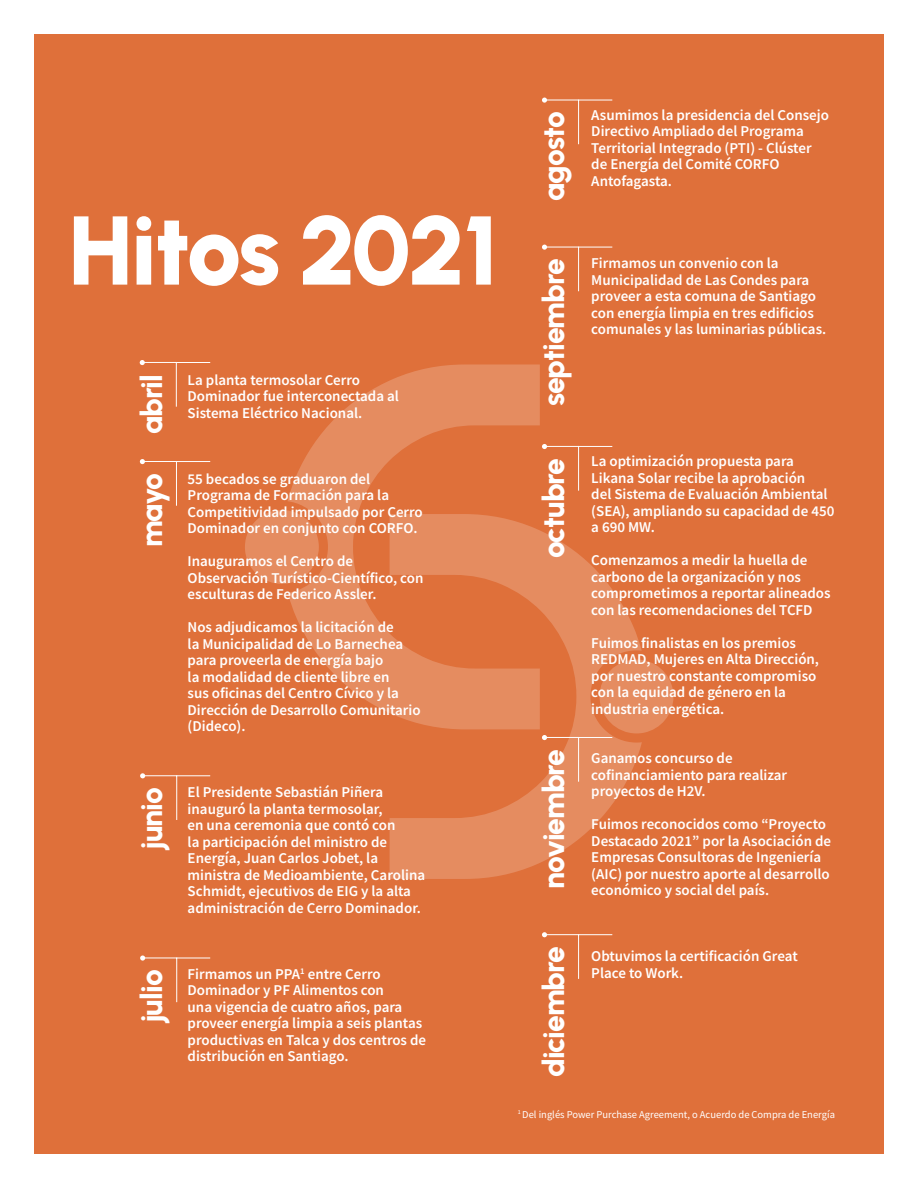
<style>
.page{position:relative;width:918px;height:1188px;background:#fff}
.page>*{position:absolute;margin:0;border:0;box-sizing:border-box;transform-origin:0 0}
.TITULOS{font:900 97.5px "Urbanist";letter-spacing:-.025em;color:#fff}
.DESTACADOS_BLANCO{font:800 30px "Urbanist";letter-spacing:-.04em;color:#fff}
.PARRAFOS_BLANCOS{font:600 15px/16.5px "Source Sans Pro";color:#fff}
.PIE_DE_PAGINA{font:10.5px "Source Sans Pro";color:#fff}
</style>
<div class="page">
<div style="left:34px;top:34px;width:850px;height:1120px;background:#df703a"></div>
<svg style="left:287px;top:364px;width:253px;height:349px"></svg>
<svg style="left:390px;top:514px;width:252px;height:365px;fill:#e58c60"></svg>
<svg style="left:600px;top:660px;width:73px;height:73px"></svg>
<svg style="left:245px;top:510px;width:74px;height:74px"></svg>
<svg style="left:140px;top:360px;width:37px;height:47px"></svg>
<hr style="left:176px;top:362px;width:34px;height:1px;background:#fff">
<svg style="left:140px;top:459px;width:37px;height:47px"></svg>
<hr style="left:176px;top:461px;width:34px;height:1px;background:#fff">
<svg style="left:542px;top:98px;width:37px;height:47px"></svg>
<hr style="left:578px;top:100px;width:34px;height:1px;background:#fff">
<svg style="left:542px;top:245px;width:37px;height:47px"></svg>
<hr style="left:578px;top:247px;width:34px;height:1px;background:#fff">
<svg style="left:542px;top:444px;width:37px;height:47px"></svg>
<hr style="left:578px;top:446px;width:34px;height:1px;background:#fff">
<svg style="left:542px;top:735px;width:37px;height:47px"></svg>
<hr style="left:578px;top:737px;width:34px;height:1px;background:#fff">
<svg style="left:542px;top:932px;width:37px;height:47px"></svg>
<hr style="left:578px;top:934px;width:34px;height:1px;background:#fff">
<svg style="left:140px;top:773px;width:37px;height:47px"></svg>
<hr style="left:176px;top:775px;width:34px;height:1px;background:#fff">
<svg style="left:140px;top:955px;width:37px;height:48px"></svg>
<hr style="left:176px;top:958px;width:34px;height:1px;background:#fff">
<p class="TITULOS" style="left:68px;top:187px;width:432px">Hitos 2021</p>
<p class="DESTACADOS_BLANCO" style="left:132px;top:434px;width:62px;rotate:-90deg">abril</p>
<p class="DESTACADOS_BLANCO" style="left:132px;top:547px;width:76px;rotate:-90deg">mayo</p>
<p class="PARRAFOS_BLANCOS" style="left:188px;top:371px;width:213px">La planta termosolar Cerro<br>Dominador fue interconectada al<br>Sistema Eléctrico Nacional.</p>
<p class="PARRAFOS_BLANCOS" style="left:188px;top:470px;width:237px">55 becados se graduaron del<br>Programa de Formación para la<br>Competitividad impulsado por Cerro<br>Dominador en conjunto con CORFO.</p>
<p class="PARRAFOS_BLANCOS" style="left:188px;top:553px;width:237px">Inauguramos el Centro de<br>Observación Turístico-Científico, con esculturas de Federico Assler.</p>
<p class="PARRAFOS_BLANCOS" style="left:188px;top:619px;width:235px">Nos adjudicamos la licitación de<br>la Municipalidad de Lo Barnechea para proveerla de energía bajo<br>la modalidad de cliente libre en<br>sus oficinas del Centro Cívico y la<br>Dirección de Desarrollo Comunitario (Dideco).</p>
<p class="DESTACADOS_BLANCO" style="left:132px;top:849px;width:63px;rotate:-90deg">junio</p>
<p class="PARRAFOS_BLANCOS" style="left:188px;top:784px;width:239px">El Presidente Sebastián Piñera inauguró la planta termosolar,<br>en una ceremonia que contó con<br>la participación del ministro de Energía, Juan Carlos Jobet, la ministra de Medioambiente, Carolina Schmidt, ejecutivos de EIG y la alta administración de Cerro Dominador.</p>
<p class="DESTACADOS_BLANCO" style="left:132px;top:1022px;width:54px;rotate:-90deg">julio</p>
<p class="PARRAFOS_BLANCOS" style="left:188px;top:965px;width:240px">Firmamos un PPA<sup>1</sup> entre Cerro<br>Dominador y PF Alimentos con<br>una vigencia de cuatro años, para proveer energía limpia a seis plantas productivas en Talca y dos centros de distribución en Santiago.</p>
<p class="DESTACADOS_BLANCO" style="left:534px;top:201px;width:91px;rotate:-90deg">agosto</p>
<p class="PARRAFOS_BLANCOS" style="left:591px;top:106px;width:239px">Asumimos la presidencia del Consejo<br>Directivo Ampliado del Programa<br>Territorial Integrado (PTI) - Clúster de Energía del Comité CORFO<br>Antofagasta.</p>
<p class="DESTACADOS_BLANCO" style="left:534px;top:406px;width:149px;rotate:-90deg">septiembre</p>
<p class="DESTACADOS_BLANCO" style="left:534px;top:558px;width:102px;rotate:-90deg">octubre</p>
<p class="DESTACADOS_BLANCO" style="left:534px;top:889px;width:142px;rotate:-90deg">noviembre</p>
<p class="DESTACADOS_BLANCO" style="left:534px;top:1077px;width:132px;rotate:-90deg">diciembre</p>
<p class="PARRAFOS_BLANCOS" style="left:591px;top:255px;width:236px">Firmamos un convenio con la Municipalidad de Las Condes para proveer a esta comuna de Santiago con energía limpia en tres edificios comunales y las luminarias públicas.</p>
<p class="PARRAFOS_BLANCOS" style="left:591px;top:453px;width:245px">La optimización propuesta para<br>Likana Solar recibe la aprobación<br>del Sistema de Evaluación Ambiental (SEA), ampliando su capacidad de 450 a 690 MW.</p>
<p class="PARRAFOS_BLANCOS" style="left:591px;top:552px;width:241px">Comenzamos a medir la huella de carbono de la organización y nos comprometimos a reportar alineados con las recomendaciones del TCFD</p>
<p class="PARRAFOS_BLANCOS" style="left:591px;top:634px;width:229px">Fuimos finalistas en los premios<br>REDMAD, Mujeres en Alta Dirección, por nuestro constante compromiso con la equidad de género en la industria energética.</p>
<p class="PARRAFOS_BLANCOS" style="left:591px;top:750px;width:197px">Ganamos concurso de cofinanciamiento para realizar proyectos de H2V.</p>
<p class="PARRAFOS_BLANCOS" style="left:591px;top:816px;width:241px">Fuimos reconocidos como “Proyecto Destacado 2021” por la Asociación de Empresas Consultoras de Ingeniería (AIC) por nuestro aporte al desarrollo económico y social del país.</p>
<p class="PARRAFOS_BLANCOS" style="left:591px;top:948px;width:208px">Obtuvimos la certificación Great<br>Place to Work.</p>
<p class="PIE_DE_PAGINA" style="left:518px;top:1108px;width:318px"><sup>1</sup> Del inglés Power Purchase Agreement, o Acuerdo de Compra de Energía</p>
</div>
